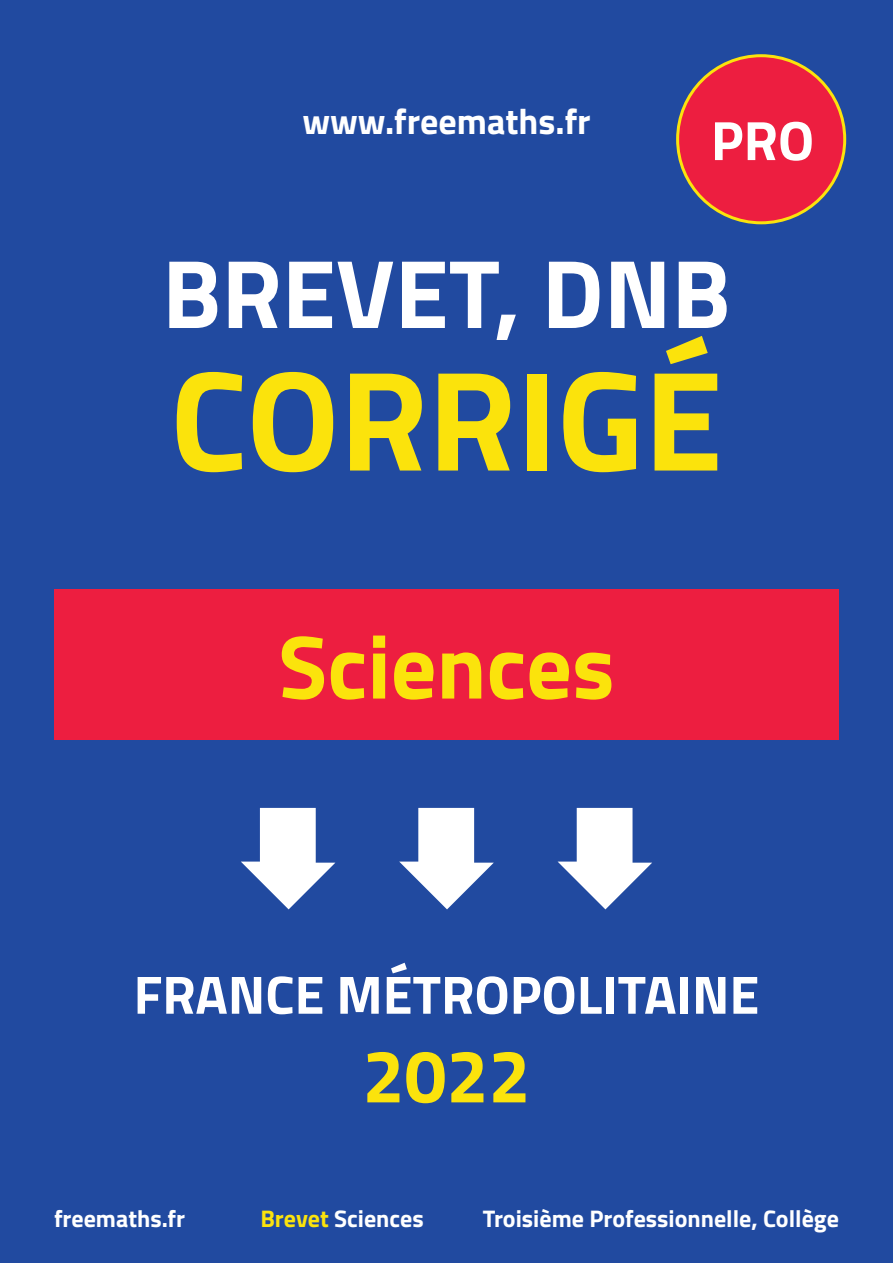
<style>
.page{position:relative;width:893px;height:1263px;background:#214aa0}
.page>*{position:absolute;margin:0;border:0;box-sizing:border-box;transform-origin:0 0}
.t1{font:700 142.5px "Titillium";color:#fbe30c}
.t2{font:700 97.5px "Titillium";color:#fff}
.t3{font:700 90px "Titillium";color:#fbe30c}
.t4{font:700 75px "Titillium";color:#fbe30c}
.t5{font:700 55.5px "Titillium";color:#fff}
.t6{font:700 54px "Titillium";color:#fff}
.t7{font:700 36px "Titillium";color:#fff}
.t8{font:700 24px "Titillium";color:#fff}
.s1{color:#fbe30c}
</style>
<div class="page">
<svg style="left:241px;top:808px;width:94px;height:101px"></svg>
<svg style="left:399px;top:808px;width:95px;height:101px"></svg>
<svg style="left:558px;top:808px;width:94px;height:101px"></svg>
<div style="left:54px;top:589px;width:785px;height:151px;background:#ed1e40"></div>
<div style="left:678px;top:56px;width:167px;height:167px;background:#ed1e40;border-radius:50%"></div>
<h3 class="t7" style="left:302px;top:94px;width:290px">www.freemaths.fr</h3>
<h3 class="t5" style="left:711px;top:98px;width:105px">PRO</h3>
<h2 class="t2" style="left:162px;top:219px;width:570px">BREVET, DNB</h2>
<h1 class="t1" style="left:170px;top:312px;width:554px">CORRIGÉ</h1>
<h3 class="t3" style="left:278px;top:598px;width:338px">Sciences</h3>
<p class="t6" style="left:134px;top:953px;width:627px">FRANCE MÉTROPOLITAINE</p>
<h3 class="t4" style="left:362px;top:1019px;width:169px">2022</h3>
<p class="t8" style="left:54px;top:1200px;width:133px">freemaths.fr</p>
<p class="t8" style="left:260px;top:1200px;width:165px"><span class="s1">Brevet</span> Sciences</p>
<p class="t8" style="left:483px;top:1200px;width:358px">Troisième Professionnelle, Collège</p>
</div>
